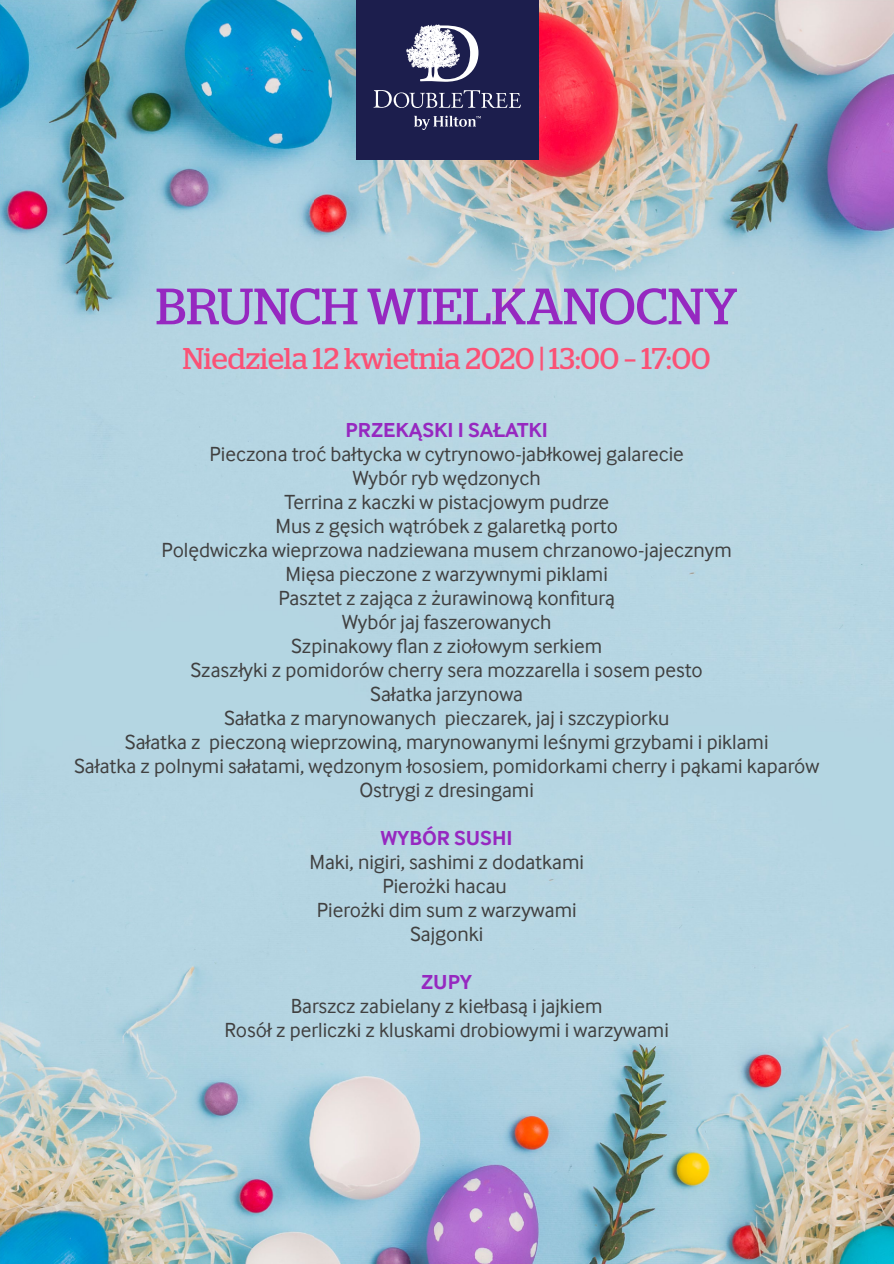
<style>
.page{position:relative;width:894px;height:1264px;background:#fff}
.page>*{position:absolute;margin:0;border:0;box-sizing:border-box;transform-origin:0 0}
.t1{font:51px "Stag";color:#9628c0}
.t2{font:30px "Stag";color:#fb5175}
.t3{font:21px/24px "Inter Face";color:#404040;text-align:center}
.t4{font:700 21px "Inter Face";color:#9628c0}
</style>
<div class="page">
<img style="left:0;top:0;width:893px;height:1263px">
<div style="left:356px;top:0;width:182px;height:159px;background:#1c1e4d"></div>
<svg style="left:373px;top:24px;width:147px;height:106px"></svg>
<h1 class="t1" style="left:156px;top:277px;width:583px">BRUNCH WIELKANOCNY</h1>
<h2 class="t2" style="left:183px;top:341px;width:529px">Niedziela 12 kwietnia 2020 | 13:00 – 17:00</h2>
<p class="t4" style="left:345px;top:417px;width:204px">PRZEKĄSKI I SAŁATKI</p>
<p class="t3" style="left:74px;top:441px;width:746px">Pieczona troć bałtycka w cytrynowo-jabłkowej galarecie<br>Wybór ryb wędzonych<br>Terrina z kaczki w pistacjowym pudrze<br>Mus z gęsich wątróbek z galaretką porto<br>Polędwiczka wieprzowa nadziewana musem chrzanowo-jajecznym<br>Mięsa pieczone z warzywnymi piklami<br>Pasztet z zająca z żurawinową konfiturą<br>Wybór jaj faszerowanych<br>Szpinakowy flan z ziołowym serkiem<br>Szaszłyki z pomidorów cherry sera mozzarella i sosem pesto<br>Sałatka jarzynowa<br>Sałatka z marynowanych pieczarek, jaj i szczypiorku<br>Sałatka z pieczoną wieprzowiną, marynowanymi leśnymi grzybami i piklami<br>Sałatka z polnymi sałatami, wędzonym łososiem, pomidorkami cherry i pąkami kaparów Ostrygi z dresingami</p>
<p class="t4" style="left:381px;top:825px;width:133px">WYBÓR SUSHI</p>
<p class="t3" style="left:309px;top:849px;width:276px">Maki, nigiri, sashimi z dodatkami<br>Pierożki hacau<br>Pierożki dim sum z warzywami<br>Sajgonki</p>
<p class="t4" style="left:421px;top:969px;width:52px">ZUPY</p>
<p class="t3" style="left:224px;top:993px;width:445px">Barszcz zabielany z kiełbasą i jajkiem<br>Rosół z perliczki z kluskami drobiowymi i warzywami</p>
</div>
